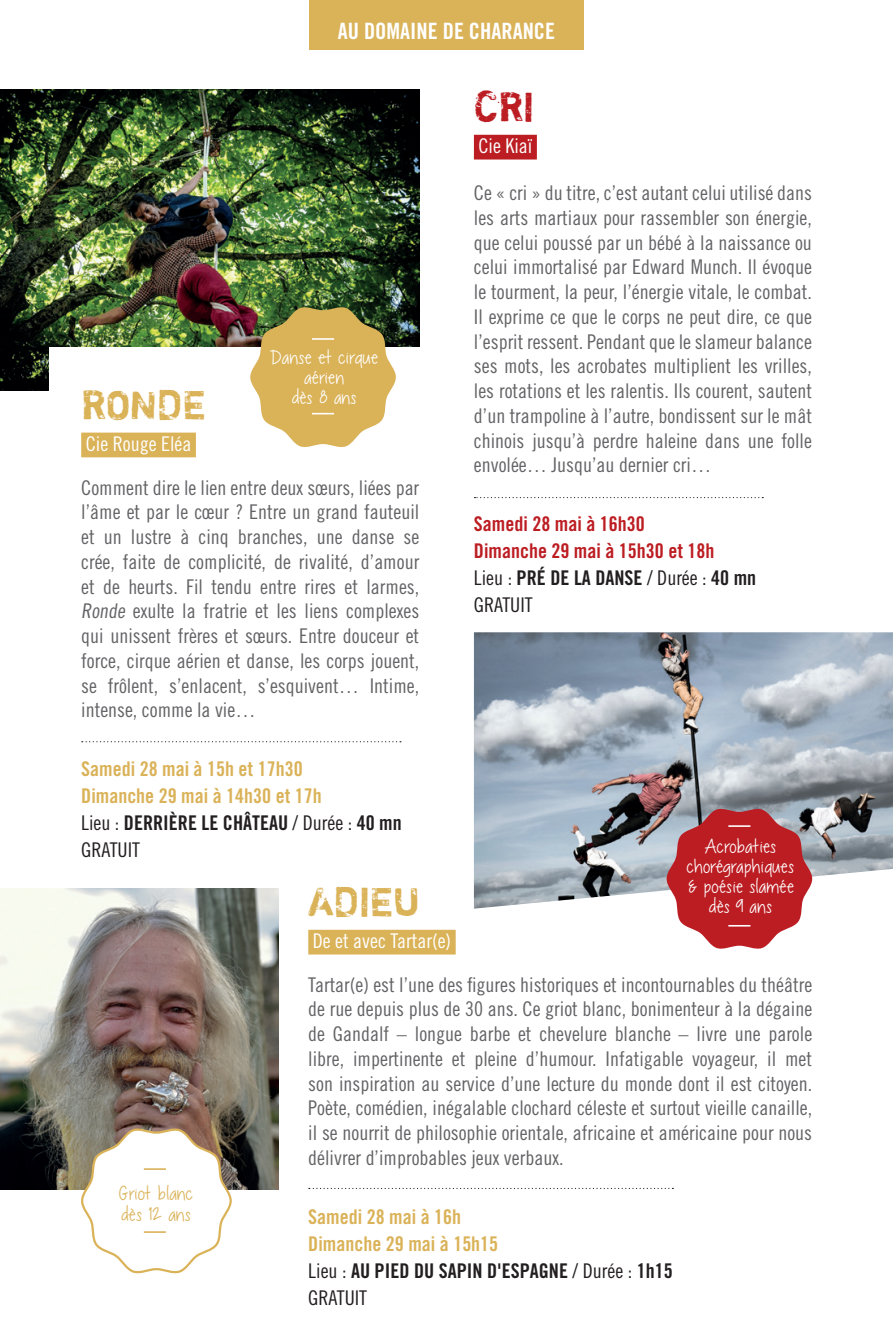
<style>
.page{position:relative;width:893px;height:1340px;background:#fff}
.page>*{position:absolute;margin:0;border:0;box-sizing:border-box;transform-origin:0 0}
.t1{font:40.5px "Shortcut";color:#dab258}
.t2{font:40.5px "Shortcut";color:#bc1d22}
.t3{font:27px/20.2px "Chocolate Covered Raindrops";color:#fff;text-align:center}
.t4{font:27px/20.2px "Chocolate Covered Raindrops";color:#dab258}
.t5{font:22.5px "Trade Gothic Bold Cond Twenty";color:#fff}
.t6{font:20.25px/24.8px "Trade Gothic Cond Eighteen";color:#636366;text-align:justify}
.t7{font:20.25px/27px "Trade Gothic Bold Cond Twenty";color:#dab258}
.t8{font:20.25px/27px "Trade Gothic Bold Cond Twenty";color:#bc1d22}
.t9{font:20.25px "Trade Gothic Cond Eighteen";color:#fff}
.t10{font:20.25px "Trade Gothic Cond Eighteen";color:#231f20}
.s1{font-family:"Trade Gothic Cond Eighteen";color:#231f20}
.s2{color:#231f20}
</style>
<div class="page">
<img style="left:0;top:89px;width:419px;height:302px">
<img style="left:474px;top:632px;width:419px;height:276px">
<div style="left:49px;top:348px;width:402px;height:580px;background:#fff"></div>
<div style="left:81px;top:432px;width:115px;height:25px;background:#dab258"></div>
<img style="left:0;top:888px;width:278px;height:301px">
<svg style="left:250px;top:306px;width:146px;height:141px;background:#ccb06a"></svg>
<svg style="left:82px;top:741px;width:319px;height:1px"></svg>
<div style="left:308px;top:929px;width:148px;height:25px;background:#dab258"></div>
<div style="left:474px;top:135px;width:63px;height:24px;background:#bc1d22"></div>
<svg style="left:474px;top:497px;width:289px;height:1px"></svg>
<svg style="left:667px;top:807px;width:145px;height:142px;background:#bf4b50"></svg>
<svg style="left:80px;top:1125px;width:153px;height:149px"></svg>
<div style="left:309px;top:0;width:275px;height:49px;background:#dab258"></div>
<p class="t5" style="left:338px;top:17px;width:219px">AU DOMAINE DE CHARANCE</p>
<h2 class="t3" style="left:266px;top:346px;width:110px">Danse et cirque aérien<br>dès 8 ans</h2>
<h1 class="t1" style="left:81px;top:379px;width:126px">RONDE</h1>
<p class="t9" style="left:86px;top:431px;width:107px">Cie Rouge Eléa</p>
<p class="t6" style="left:81px;top:474px;width:340px">Comment dire le lien entre deux sœurs, liées par l’âme et par le cœur ? Entre un grand fauteuil et un lustre à cinq branches, une danse se crée, faite de complicité, de rivalité, d’amour et de heurts. Fil tendu entre rires et larmes, Ronde exulte la fratrie et les liens complexes qui unissent frères et sœurs. Entre douceur et force, cirque aérien et danse, les corps jouent, se frôlent, s’enlacent, s’esquivent… Intime, intense, comme la vie…</p>
<h1 class="t2" style="left:474px;top:82px;width:62px">CRI</h1>
<p class="t9" style="left:478px;top:133px;width:55px">Cie Kiaï</p>
<p class="t6" style="left:474px;top:180px;width:340px">Ce « cri » du titre, c’est autant celui utilisé dans les arts martiaux pour rassembler son énergie, que celui poussé par un bébé à la naissance ou celui immortalisé par Edward Munch. Il évoque le tourment, la peur, l’énergie vitale, le combat.<br>Il exprime ce que le corps ne peut dire, ce que l’esprit ressent. Pendant que le slameur balance ses mots, les acrobates multiplient les vrilles, les rotations et les ralentis. Ils courent, sautent d’un trampoline à l’autre, bondissent sur le mât chinois jusqu’à perdre haleine dans une folle envolée… Jusqu’au dernier cri…</p>
<p class="t8" style="left:474px;top:510px;width:284px">Samedi 28 mai à 16h30<br>Dimanche 29 mai à 15h30 et 18h<br><span class="s1">Lieu :</span> <span class="s2">PRÉ DE LA DANSE</span> <span class="s1">/ Durée :</span> <span class="s2">40 mn</span></p>
<p class="t10" style="left:474px;top:593px;width:60px">GRATUIT</p>
<p class="t7" style="left:81px;top:755px;width:322px">Samedi 28 mai à 15h et 17h30<br>Dimanche 29 mai à 14h30 et 17h<br><span class="s1">Lieu :</span> <span class="s2">DERRIÈRE LE CHÂTEAU</span> <span class="s1">/ Durée :</span> <span class="s2">40 mn</span></p>
<p class="t10" style="left:81px;top:838px;width:60px">GRATUIT</p>
<h2 class="t3" style="left:682px;top:835px;width:109px">Acrobaties chorégraphiques &amp; poésie slamée dès 9 ans</h2>
<h1 class="t1" style="left:308px;top:876px;width:113px">ADIEU</h1>
<p class="t9" style="left:313px;top:928px;width:140px">De et avec Tartar(e)</p>
<p class="t6" style="left:308px;top:971px;width:505px">Tartar(e) est l’une des figures historiques et incontournables du théâtre de rue depuis plus de 30 ans. Ce griot blanc, bonimenteur à la dégaine de Gandalf – longue barbe et chevelure blanche – livre une parole libre, impertinente et pleine d’humour. Infatigable voyageur, il met son inspiration au service d’une lecture du monde dont il est citoyen.<br>Poète, comédien, inégalable clochard céleste et surtout vieille canaille, il se nourrit de philosophie orientale, africaine et américaine pour nous délivrer d’improbables jeux verbaux.</p>
<h2 class="t4" style="left:115px;top:1183px;width:76px">Griot blanc dès 12 ans</h2>
<p class="t7" style="left:308px;top:1202px;width:366px">Samedi 28 mai à 16h<br>Dimanche 29 mai à 15h15<br><span class="s1">Lieu :</span> <span class="s2">AU PIED DU SAPIN D'ESPAGNE</span> <span class="s1">/ Durée :</span> <span class="s2">1h15</span></p>
<p class="t10" style="left:308px;top:1285px;width:60px">GRATUIT</p>
</div>
